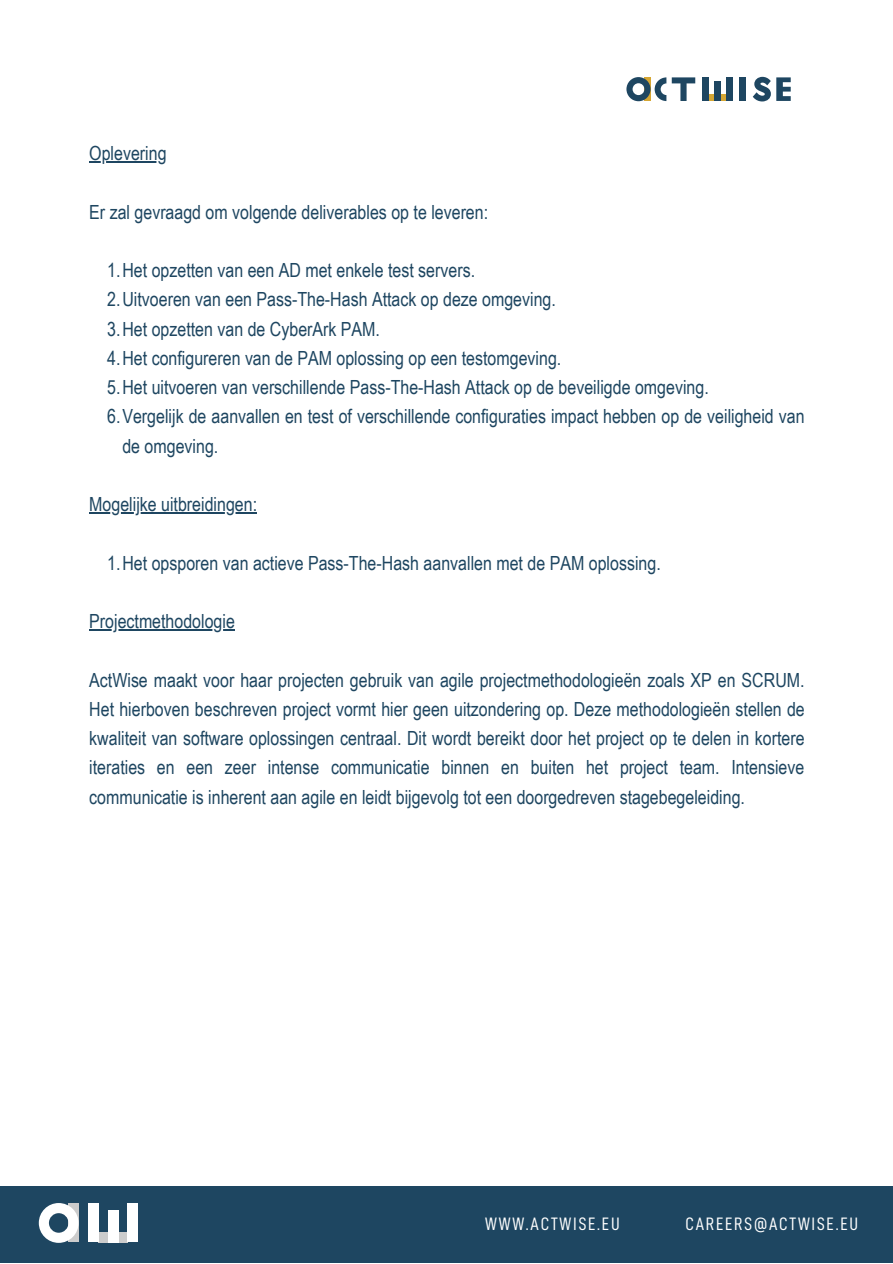
<style>
.page{position:relative;width:893px;height:1264px;background:#fff}
.page>*{position:absolute;margin:0;border:0;box-sizing:border-box;transform-origin:0 0}
.t1{font:19.5px/29.2px "Arial Narrow";color:#1e4661;text-align:justify}
.t2{font:18px "D DIN Condensed";letter-spacing:.1em;color:#fff}
.t3{font:500 11.25px "Asterisk";color:#fff}
</style>
<div class="page">
<hr style="left:89px;top:161px;width:77px;height:1px;background:#1e4661">
<hr style="left:89px;top:512px;width:168px;height:1px;background:#1e4661">
<hr style="left:89px;top:629px;width:146px;height:1px;background:#1e4661">
<div style="left:0;top:1185px;width:892px;height:77px;background:#1e4661"></div>
<div style="left:98px;top:1232px;width:10px;height:10px;background:#ccc"></div>
<div style="left:118px;top:1232px;width:10px;height:10px;background:#ccc"></div>
<div style="left:88px;top:1203px;width:10px;height:39px;background:#fff"></div>
<div style="left:128px;top:1203px;width:10px;height:39px;background:#fff"></div>
<svg style="left:39px;top:1203px;width:40px;height:39px"></svg>
<div style="left:108px;top:1209px;width:10px;height:33px;background:#fff"></div>
<div style="left:739px;top:77px;width:6px;height:24px;background:#1e4661"></div>
<svg style="left:626px;top:77px;width:69px;height:24px"></svg>
<svg style="left:752px;top:77px;width:18px;height:24px"></svg>
<svg style="left:708px;top:95px;width:6px;height:6px"></svg>
<svg style="left:720px;top:95px;width:6px;height:6px"></svg>
<div style="left:702px;top:77px;width:6px;height:24px;background:#1e4661"></div>
<div style="left:726px;top:77px;width:6px;height:24px;background:#1e4661"></div>
<div style="left:714px;top:81px;width:6px;height:20px;background:#1e4661"></div>
<svg style="left:776px;top:77px;width:14px;height:24px"></svg>
<p class="t1" style="left:89px;top:139px;width:79px">Oplevering</p>
<p class="t1" style="left:89px;top:197px;width:400px">Er zal gevraagd om volgende deliverables op te leveren:</p>
<p class="t1" style="left:107px;top:255px;width:369px">1.Het opzetten van een AD met enkele test servers.</p>
<p class="t1" style="left:107px;top:285px;width:450px">2.Uitvoeren van een Pass-The-Hash Attack op deze omgeving.</p>
<p class="t1" style="left:107px;top:314px;width:274px">3.Het opzetten van de CyberArk PAM.</p>
<p class="t1" style="left:107px;top:343px;width:455px">4.Het configureren van de PAM oplossing op een testomgeving.</p>
<p class="t1" style="left:107px;top:372px;width:603px">5.Het uitvoeren van verschillende Pass-The-Hash Attack op de beveiligde omgeving.</p>
<p class="t1" style="left:107px;top:402px;width:699px">6.Vergelijk de aanvallen en test of verschillende configuraties impact hebben op de veiligheid van</p>
<p class="t1" style="left:122px;top:431px;width:97px">de omgeving.</p>
<p class="t1" style="left:89px;top:489px;width:169px">Mogelijke uitbreidingen:</p>
<p class="t1" style="left:107px;top:548px;width:555px">1.Het opsporen van actieve Pass-The-Hash aanvallen met de PAM oplossing.</p>
<p class="t1" style="left:89px;top:606px;width:147px">Projectmethodologie</p>
<p class="t1" style="left:89px;top:665px;width:717px">ActWise maakt voor haar projecten gebruik van agile projectmethodologieën zoals XP en SCRUM.<br>Het hierboven beschreven project vormt hier geen uitzondering op. Deze methodologieën stellen de kwaliteit van software oplossingen centraal. Dit wordt bereikt door het project op te delen in kortere iteraties en een zeer intense communicatie binnen en buiten het project team. Intensieve communicatie is inherent aan agile en leidt bijgevolg tot een doorgedreven stagebegeleiding.</p>
<p class="t3" style="left:496px;top:1210px;width:147px">EMAIL: CAREERS@IS4U.BE</p>
<p class="t3" style="left:675px;top:1210px;width:129px">WEBSITE: WWW.IS4U.BE</p>
<p class="t2" style="left:485px;top:1214px;width:136px">WWW.ACTWISE.EU</p>
<p class="t2" style="left:685px;top:1214px;width:174px">CAREERS@ACTWISE.EU</p>
</div>
